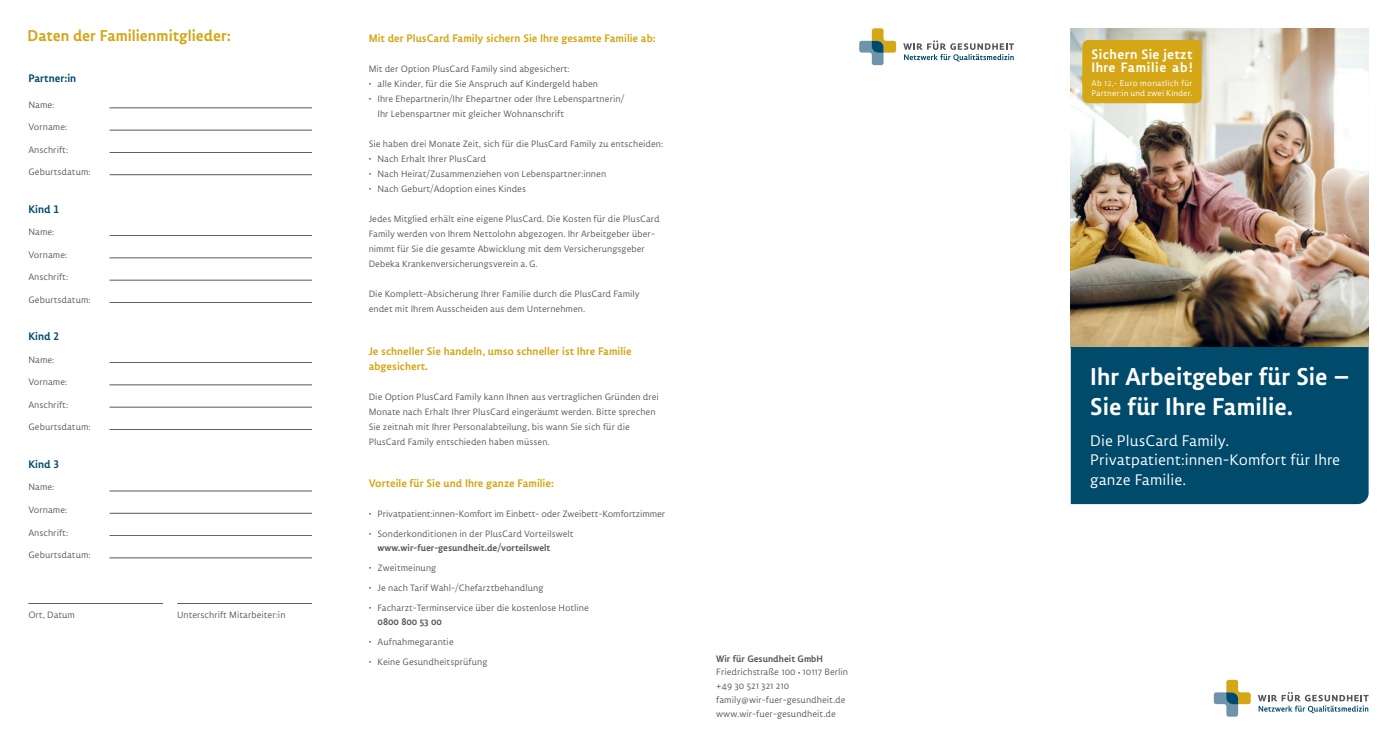
<style>
.page{position:relative;width:1397px;height:745px;background:#fff}
.page>*{position:absolute;margin:0;border:0;box-sizing:border-box;transform-origin:0 0}
.t1{font:500 29.12px/30px "Lemon Sans";color:#fff}
.t2{font:18.75px/19.4px "Lemon Sans S Light";color:#fff}
.t3{font:500 18.75px "Lemon Sans";color:#d5a616}
.t4{font:500 16.25px/13.2px "Lemon Sans";letter-spacing:.02em;color:#fff}
.t5{font:500 13.12px/15px "Lemon Sans";color:#d5a616}
.t6{font:500 13.12px "Lemon Sans";color:#004b6c}
.t7{font:11.25px/22.5px "Lemon Sans S Light";color:#57585a}
.t8{font:500 11.25px "Lemon Sans";color:#57585a}
.t9{font:10.12px/10.4px "Lemon Sans S Light";letter-spacing:.005em;color:#fff}
</style>
<div class="page">
<img style="left:1070px;top:28px;width:298px;height:319px">
<div style="left:1070px;top:347px;width:298px;height:156px;background:#004b6c"></div>
<hr style="left:28px;top:603px;width:135px;height:1px;background:#57585a">
<hr style="left:177px;top:603px;width:135px;height:1px;background:#57585a">
<hr style="left:109px;top:108px;width:203px;height:1px;background:#57585a">
<hr style="left:109px;top:130px;width:203px;height:1px;background:#57585a">
<hr style="left:109px;top:152px;width:203px;height:1px;background:#57585a">
<hr style="left:109px;top:174px;width:203px;height:1px;background:#57585a">
<hr style="left:109px;top:235px;width:203px;height:1px;background:#57585a">
<hr style="left:109px;top:257px;width:203px;height:1px;background:#57585a">
<hr style="left:109px;top:280px;width:203px;height:1px;background:#57585a">
<hr style="left:109px;top:302px;width:203px;height:1px;background:#57585a">
<hr style="left:109px;top:362px;width:203px;height:1px;background:#57585a">
<hr style="left:109px;top:384px;width:203px;height:1px;background:#57585a">
<hr style="left:109px;top:406px;width:203px;height:1px;background:#57585a">
<hr style="left:109px;top:429px;width:203px;height:1px;background:#57585a">
<hr style="left:109px;top:490px;width:203px;height:1px;background:#57585a">
<hr style="left:109px;top:512px;width:203px;height:1px;background:#57585a">
<hr style="left:109px;top:535px;width:203px;height:1px;background:#57585a">
<hr style="left:109px;top:557px;width:203px;height:1px;background:#57585a">
<div style="left:1082px;top:40px;width:119px;height:63px;background:#d5a616;border-radius:6px"></div>
<svg style="left:1258px;top:692px;width:110px;height:20px"></svg>
<svg style="left:1213px;top:679px;width:37px;height:37px"></svg>
<svg style="left:903px;top:40px;width:110px;height:22px"></svg>
<svg style="left:859px;top:28px;width:37px;height:37px"></svg>
<h2 class="t3" style="left:28px;top:25px;width:205px">Daten der Familienmitglieder:</h2>
<p class="t6" style="left:28px;top:71px;width:49px">Partner:in</p>
<p class="t7" style="left:28px;top:93px;width:64px">Name:<br>Vorname:<br>Anschrift:<br>Geburtsdatum:</p>
<p class="t6" style="left:28px;top:201px;width:32px">Kind 1</p>
<p class="t7" style="left:28px;top:220px;width:64px">Name:<br>Vorname:<br>Anschrift:<br>Geburtsdatum:</p>
<p class="t6" style="left:28px;top:329px;width:32px">Kind 2</p>
<p class="t7" style="left:28px;top:348px;width:64px">Name:<br>Vorname:<br>Anschrift:<br>Geburtsdatum:</p>
<p class="t6" style="left:28px;top:456px;width:32px">Kind 3</p>
<p class="t7" style="left:28px;top:475px;width:64px">Name:<br>Vorname:<br>Anschrift:<br>Geburtsdatum:</p>
<p class="t7" style="left:28px;top:603px;width:48px">Ort, Datum</p>
<p class="t7" style="left:177px;top:603px;width:110px">Unterschrift Mitarbeiter:in</p>
<p class="t5" style="left:369px;top:30px;width:288px">Mit der PlusCard Family sichern Sie Ihre gesamte Familie ab:</p>
<p class="t7" style="left:369px;top:57px;width:202px">Mit der Option PlusCard Family sind abgesichert:</p>
<p class="t7" style="left:369px;top:72px;width:231px">• alle Kinder, für die Sie Anspruch auf Kindergeld haben</p>
<p class="t7" style="left:377px;top:91px;width:248px;line-height:15px;text-indent:-9px">• Ihre Ehepartnerin/Ihr Ehepartner oder Ihre Lebenspartnerin/<br>Ihr Lebenspartner mit gleicher Wohnanschrift</p>
<p class="t7" style="left:369px;top:132px;width:296px">Sie haben drei Monate Zeit, sich für die PlusCard Family zu entscheiden:</p>
<p class="t7" style="left:369px;top:147px;width:119px">• Nach Erhalt Ihrer PlusCard</p>
<p class="t7" style="left:369px;top:162px;width:239px">• Nach Heirat/Zusammenziehen von Lebenspartner:innen</p>
<p class="t7" style="left:369px;top:177px;width:159px">• Nach Geburt/Adoption eines Kindes</p>
<p class="t7" style="left:369px;top:211px;width:292px;line-height:15px">Jedes Mitglied erhält eine eigene PlusCard. Die Kosten für die PlusCard Family werden von Ihrem Nettolohn abgezogen. Ihr Arbeitgeber über&shy;nimmt für Sie die gesamte Abwicklung mit dem Versicherungsgeber Debeka Krankenversicherungsverein a.G.</p>
<p class="t7" style="left:369px;top:286px;width:272px;line-height:15px">Die Komplett-Absicherung Ihrer Familie durch die PlusCard Family endet mit Ihrem Ausscheiden aus dem Unternehmen.</p>
<p class="t5" style="left:369px;top:343px;width:264px">Je schneller Sie handeln, umso schneller ist Ihre Familie abgesichert.</p>
<p class="t7" style="left:369px;top:388px;width:292px;line-height:15px">Die Option PlusCard Family kann Ihnen aus vertraglichen Gründen drei Monate nach Erhalt Ihrer PlusCard eingeräumt werden. Bitte sprechen Sie zeitnah mit Ihrer Personalabteilung, bis wann Sie sich für die PlusCard Family entschieden haben müssen.</p>
<p class="t5" style="left:369px;top:475px;width:187px">Vorteile für Sie und Ihre ganze Familie:</p>
<p class="t7" style="left:369px;top:502px;width:298px">• Privatpatient:innen-Komfort im Einbett- oder Zweibett-Komfortzimmer</p>
<p class="t7" style="left:369px;top:522px;width:206px">• Sonderkonditionen in der PlusCard Vorteilswelt</p>
<p class="t8" style="left:377px;top:541px;width:174px">www.wir-fuer-gesundheit.de/vorteilswelt</p>
<p class="t7" style="left:369px;top:556px;width:69px">• Zweitmeinung</p>
<p class="t7" style="left:369px;top:576px;width:176px">• Je nach Tarif Wahl-/Chefarztbehandlung</p>
<p class="t7" style="left:369px;top:596px;width:222px">• Facharzt-Terminservice über die kostenlose Hotline</p>
<p class="t8" style="left:377px;top:614px;width:66px">0800 800 53 00</p>
<p class="t7" style="left:369px;top:630px;width:87px">• Aufnahmegarantie</p>
<p class="t7" style="left:369px;top:650px;width:120px">• Keine Gesundheitsprüfung</p>
<p class="t8" style="left:716px;top:651px;width:108px">Wir für Gesundheit GmbH</p>
<p class="t7" style="left:716px;top:664px;width:133px;line-height:13.8px">Friedrichstraße 100 • 10117 Berlin +49 30 521 321 210 family@wir-fuer-gesundheit.de www.wir-fuer-gesundheit.de</p>
<h3 class="t4" style="left:1091px;top:47px;width:102px">Sichern Sie jetzt<br>Ihre Familie ab!</h3>
<p class="t9" style="left:1091px;top:77px;width:102px">Ab 12,- Euro monatlich für<br>Partner:in und zwei Kinder.</p>
<h1 class="t1" style="left:1090px;top:361px;width:260px">Ihr Arbeitgeber für Sie –<br>Sie für Ihre Familie.</h1>
<h2 class="t2" style="left:1090px;top:430px;width:251px">Die PlusCard Family.<br>Privatpatient:innen-Komfort für Ihre ganze Familie.</h2>
</div>
